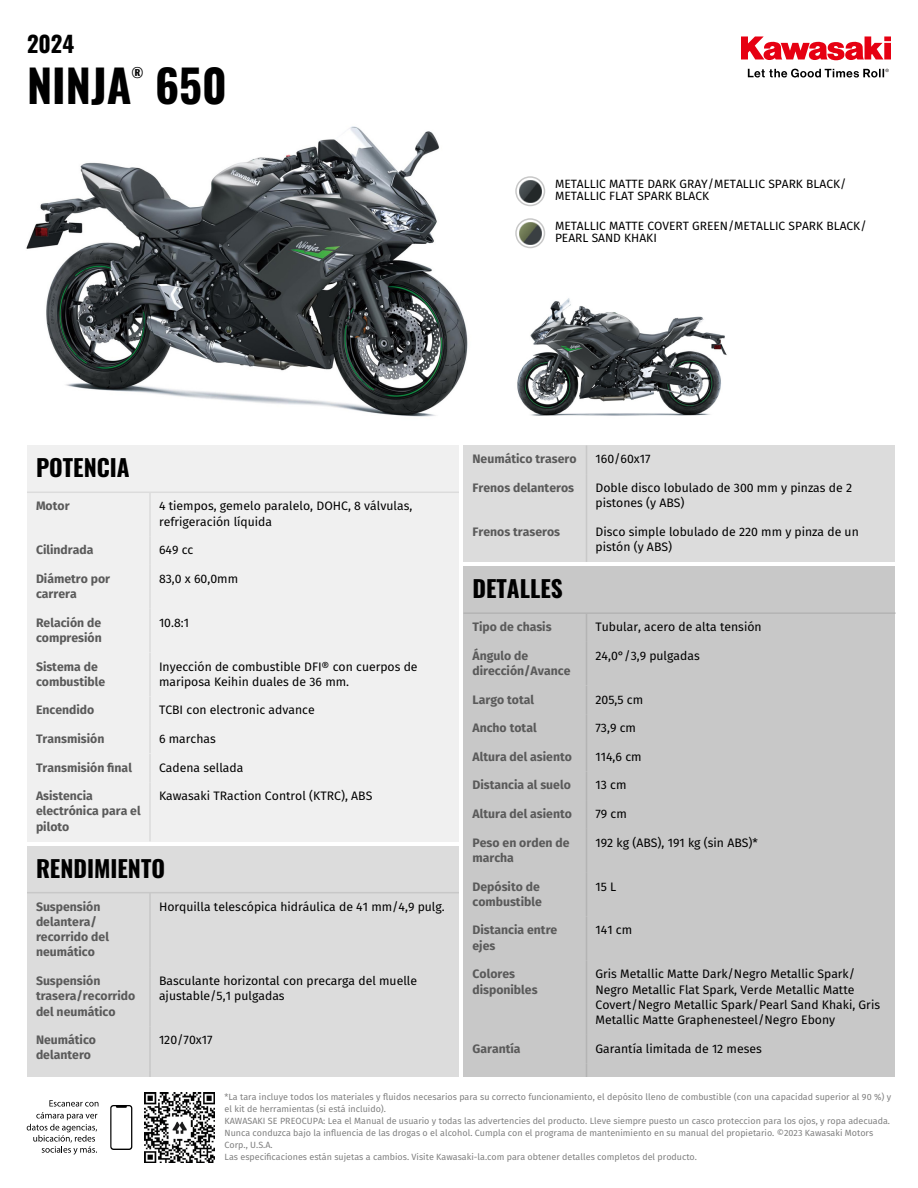
<style>
.page{position:relative;width:918px;height:1188px;background:#fff}
.page>*{position:absolute;margin:0;border:0;box-sizing:border-box;transform-origin:0 0}
.t1{font:45px "Oswald";color:#000}
.t2{font:23.25px "Oswald";color:#000}
.t3{font:22.5px "Oswald";color:#000}
.t4{font:13.5px "Oswald";color:#000}
.t5{font:12.3px/15.3px "Fira Sans";color:#000}
.t6{font:700 12.3px/15.3px "Fira Sans";color:#5a5a5a}
.t7{font:12px/12px "Fira Sans";color:#000}
.t8{font:9px/12px "Fira Sans";color:#808080}
</style>
<div class="page">
<svg style="left:741px;top:36px;width:150px;height:24px"></svg>
<svg style="left:748px;top:69px;width:141px;height:9px"></svg>
<svg style="left:515px;top:176px;width:31px;height:31px"></svg>
<svg style="left:515px;top:218px;width:31px;height:31px"></svg>
<div style="left:27px;top:446px;width:432px;height:46px;background:#f0f0f0"></div>
<div style="left:27px;top:492px;width:432px;height:44px;background:#f0f0f0"></div>
<hr style="left:27px;top:492px;width:432px;height:1px;background:#dcdcdc">
<hr style="left:149px;top:492px;width:2px;height:44px;background:#dcdcdc">
<div style="left:27px;top:536px;width:432px;height:29px;background:#f0f0f0"></div>
<hr style="left:149px;top:536px;width:2px;height:29px;background:#dcdcdc">
<div style="left:27px;top:565px;width:432px;height:44px;background:#f0f0f0"></div>
<hr style="left:149px;top:565px;width:2px;height:44px;background:#dcdcdc">
<div style="left:27px;top:609px;width:432px;height:44px;background:#f0f0f0"></div>
<hr style="left:149px;top:609px;width:2px;height:44px;background:#dcdcdc">
<div style="left:27px;top:653px;width:432px;height:43px;background:#f0f0f0"></div>
<hr style="left:149px;top:653px;width:2px;height:43px;background:#dcdcdc">
<div style="left:27px;top:696px;width:432px;height:29px;background:#f0f0f0"></div>
<hr style="left:149px;top:696px;width:2px;height:29px;background:#dcdcdc">
<div style="left:27px;top:725px;width:432px;height:29px;background:#f0f0f0"></div>
<hr style="left:149px;top:725px;width:2px;height:29px;background:#dcdcdc">
<div style="left:27px;top:754px;width:432px;height:28px;background:#f0f0f0"></div>
<hr style="left:149px;top:754px;width:2px;height:28px;background:#dcdcdc">
<div style="left:27px;top:782px;width:432px;height:59px;background:#f0f0f0"></div>
<hr style="left:149px;top:782px;width:2px;height:59px;background:#dcdcdc">
<div style="left:27px;top:846px;width:432px;height:47px;background:#dcdcdc"></div>
<div style="left:27px;top:893px;width:432px;height:74px;background:#dcdcdc"></div>
<hr style="left:27px;top:892px;width:432px;height:1px;background:#c8c8c8">
<hr style="left:149px;top:893px;width:2px;height:74px;background:#c8c8c8">
<div style="left:27px;top:967px;width:432px;height:59px;background:#dcdcdc"></div>
<hr style="left:149px;top:967px;width:2px;height:59px;background:#c8c8c8">
<div style="left:27px;top:1026px;width:432px;height:44px;background:#dcdcdc"></div>
<hr style="left:149px;top:1026px;width:2px;height:44px;background:#c8c8c8">
<div style="left:464px;top:446px;width:432px;height:28px;background:#dcdcdc"></div>
<svg style="left:586px;top:446px;width:1px;height:28px"></svg>
<div style="left:464px;top:474px;width:432px;height:44px;background:#dcdcdc"></div>
<hr style="left:586px;top:474px;width:1px;height:44px;background:#c8c8c8">
<div style="left:464px;top:518px;width:432px;height:44px;background:#dcdcdc"></div>
<hr style="left:586px;top:518px;width:1px;height:44px;background:#c8c8c8">
<div style="left:464px;top:566px;width:432px;height:47px;background:#c8c8c8"></div>
<div style="left:464px;top:613px;width:432px;height:29px;background:#c8c8c8"></div>
<hr style="left:464px;top:612px;width:432px;height:2px;background:#b4b4b4">
<svg style="left:586px;top:614px;width:1px;height:28px"></svg>
<div style="left:464px;top:642px;width:432px;height:44px;background:#c8c8c8"></div>
<hr style="left:586px;top:642px;width:1px;height:44px;background:#b4b4b4">
<div style="left:464px;top:686px;width:432px;height:28px;background:#c8c8c8"></div>
<div style="left:464px;top:714px;width:432px;height:29px;background:#c8c8c8"></div>
<div style="left:464px;top:743px;width:432px;height:28px;background:#c8c8c8"></div>
<div style="left:464px;top:771px;width:432px;height:29px;background:#c8c8c8"></div>
<div style="left:464px;top:800px;width:432px;height:29px;background:#c8c8c8"></div>
<svg style="left:586px;top:686px;width:1px;height:143px"></svg>
<div style="left:464px;top:829px;width:432px;height:44px;background:#c8c8c8"></div>
<hr style="left:586px;top:829px;width:1px;height:44px;background:#b4b4b4">
<div style="left:464px;top:873px;width:432px;height:43px;background:#c8c8c8"></div>
<hr style="left:586px;top:873px;width:1px;height:43px;background:#b4b4b4">
<div style="left:464px;top:916px;width:432px;height:44px;background:#c8c8c8"></div>
<hr style="left:586px;top:916px;width:1px;height:44px;background:#b4b4b4">
<div style="left:464px;top:960px;width:432px;height:75px;background:#c8c8c8"></div>
<hr style="left:586px;top:960px;width:1px;height:75px;background:#b4b4b4">
<div style="left:464px;top:1035px;width:432px;height:28px;background:#c8c8c8"></div>
<div style="left:27px;top:1070px;width:432px;height:7px;background:#dcdcdc"></div>
<svg style="left:149px;top:1070px;width:2px;height:7px"></svg>
<div style="left:464px;top:1063px;width:432px;height:14px;background:#c8c8c8"></div>
<svg style="left:586px;top:1035px;width:1px;height:42px"></svg>
<svg style="left:110px;top:1105px;width:22px;height:45px"></svg>
<img style="left:144px;top:1092px;width:71px;height:71px">
<svg style="left:27px;top:1100px;width:71px;height:55px"></svg>
<img style="left:26px;top:126px;width:442px;height:291px">
<img style="left:517px;top:298px;width:210px;height:118px">
<h3 class="t3" style="left:27px;top:24px;width:49px">2024</h3>
<h1 class="t1" style="left:27px;top:45px;width:106px">NINJA</h1>
<p class="t4" style="left:132px;top:60px;width:14px">®</p>
<h1 class="t1" style="left:155px;top:45px;width:73px">650</h1>
<p class="t7" style="left:555px;top:178px;width:293px">METALLIC MATTE DARK GRAY/METALLIC SPARK BLACK/<br>METALLIC FLAT SPARK BLACK</p>
<p class="t7" style="left:555px;top:220px;width:313px">METALLIC MATTE COVERT GREEN/METALLIC SPARK BLACK/<br>PEARL SAND KHAKI</p>
<p class="t6" style="left:472px;top:451px;width:106px">Neumático trasero</p>
<p class="t5" style="left:596px;top:451px;width:57px">160/60x17</p>
<p class="t6" style="left:472px;top:479px;width:103px">Frenos delanteros</p>
<p class="t5" style="left:596px;top:480px;width:258px">Doble disco lobulado de 300 mm y pinzas de 2 pistones (y ABS)</p>
<p class="t6" style="left:472px;top:523px;width:89px">Frenos traseros</p>
<p class="t5" style="left:596px;top:524px;width:265px">Disco simple lobulado de 220 mm y pinza de un pistón (y ABS)</p>
<h2 class="t2" style="left:472px;top:568px;width:92px">DETALLES</h2>
<p class="t6" style="left:472px;top:618px;width:81px">Tipo de chasis</p>
<p class="t5" style="left:596px;top:619px;width:168px">Tubular, acero de alta tensión</p>
<p class="t6" style="left:472px;top:647px;width:100px">Ángulo de dirección/Avance</p>
<p class="t5" style="left:596px;top:647px;width:106px">24,0°/3,9 pulgadas</p>
<p class="t6" style="left:472px;top:691px;width:63px">Largo total</p>
<p class="t5" style="left:596px;top:691px;width:49px">205,5 cm</p>
<p class="t6" style="left:472px;top:719px;width:66px">Ancho total</p>
<p class="t5" style="left:596px;top:720px;width:42px">73,9 cm</p>
<p class="t6" style="left:472px;top:748px;width:101px">Altura del asiento</p>
<p class="t5" style="left:596px;top:749px;width:48px">114,6 cm</p>
<p class="t6" style="left:472px;top:777px;width:100px">Distancia al suelo</p>
<p class="t5" style="left:596px;top:777px;width:32px">13 cm</p>
<p class="t6" style="left:472px;top:805px;width:101px">Altura del asiento</p>
<p class="t5" style="left:596px;top:806px;width:33px">79 cm</p>
<p class="t6" style="left:472px;top:834px;width:98px">Peso en orden de marcha</p>
<p class="t5" style="left:596px;top:834px;width:164px">192 kg (ABS), 191 kg (sin ABS)*</p>
<p class="t6" style="left:472px;top:878px;width:71px">Depósito de combustible</p>
<p class="t5" style="left:596px;top:878px;width:22px">15 L</p>
<p class="t6" style="left:472px;top:922px;width:86px">Distancia entre ejes</p>
<p class="t5" style="left:596px;top:922px;width:38px">141 cm</p>
<p class="t6" style="left:472px;top:966px;width:67px">Colores disponibles</p>
<p class="t5" style="left:596px;top:966px;width:286px">Gris Metallic Matte Dark/Negro Metallic Spark/ Negro Metallic Flat Spark, Verde Metallic Matte Covert/Negro Metallic Spark/Pearl Sand Khaki, Gris Metallic Matte Graphenesteel/Negro Ebony</p>
<p class="t6" style="left:472px;top:1040px;width:50px">Garantía</p>
<p class="t5" style="left:596px;top:1040px;width:168px">Garantía limitada de 12 meses</p>
<p class="t8" style="left:225px;top:1090px;width:668px">*La tara incluye todos los materiales y fluidos necesarios para su correcto funcionamiento, el depósito lleno de combustible (con una capacidad superior al 90 %) y el kit de herramientas (si está incluido).<br>KAWASAKI SE PREOCUPA: Lea el Manual de usuario y todas las advertencies del producto. Lleve siempre puesto un casco proteccion para los ojos, y ropa adecuada.<br>Nunca conduzca bajo la influencia de las drogas o el alcohol. Cumpla con el programa de mantenimiento en su manual del propietario. ©2023 Kawasaki Motors Corp., U.S.A.<br>Las especificaciones están sujetas a cambios. Visite Kawasaki-la.com para obtener detalles completos del producto.</p>
<h2 class="t2" style="left:36px;top:447px;width:95px">POTENCIA</h2>
<p class="t6" style="left:36px;top:497px;width:35px">Motor</p>
<p class="t5" style="left:159px;top:498px;width:255px">4 tiempos, gemelo paralelo, DOHC, 8 válvulas, refrigeración líquida</p>
<p class="t6" style="left:36px;top:541px;width:59px">Cilindrada</p>
<p class="t5" style="left:159px;top:542px;width:36px">649 cc</p>
<p class="t6" style="left:36px;top:570px;width:76px">Diámetro por carrera</p>
<p class="t5" style="left:159px;top:570px;width:81px">83,0 x 60,0mm</p>
<p class="t6" style="left:36px;top:614px;width:67px">Relación de compresión</p>
<p class="t5" style="left:159px;top:614px;width:32px">10.8:1</p>
<p class="t6" style="left:36px;top:658px;width:71px">Sistema de combustible</p>
<p class="t5" style="left:159px;top:658px;width:260px">Inyección de combustible DFI® con cuerpos de mariposa Keihin duales de 36 mm.</p>
<p class="t6" style="left:36px;top:702px;width:60px">Encendido</p>
<p class="t5" style="left:159px;top:702px;width:157px">TCBI con electronic advance</p>
<p class="t6" style="left:36px;top:730px;width:70px">Transmisión</p>
<p class="t5" style="left:159px;top:731px;width:58px">6 marchas</p>
<p class="t6" style="left:36px;top:759px;width:98px">Transmisión final</p>
<p class="t5" style="left:159px;top:759px;width:86px">Cadena sellada</p>
<p class="t6" style="left:36px;top:787px;width:106px">Asistencia electrónica para el piloto</p>
<p class="t5" style="left:159px;top:788px;width:215px">Kawasaki TRaction Control (KTRC), ABS</p>
<h2 class="t2" style="left:36px;top:848px;width:131px">RENDIMIENTO</h2>
<p class="t6" style="left:36px;top:898px;width:75px">Suspensión delantera/ recorrido del neumático</p>
<p class="t5" style="left:159px;top:898px;width:287px">Horquilla telescópica hidráulica de 41 mm/4,9 pulg.</p>
<p class="t6" style="left:36px;top:972px;width:101px">Suspensión trasera/recorrido del neumático</p>
<p class="t5" style="left:159px;top:973px;width:260px">Basculante horizontal con precarga del muelle ajustable/5,1 pulgadas</p>
<p class="t6" style="left:36px;top:1031px;width:62px">Neumático delantero</p>
<p class="t5" style="left:159px;top:1032px;width:55px">120/70x17</p>
</div>
